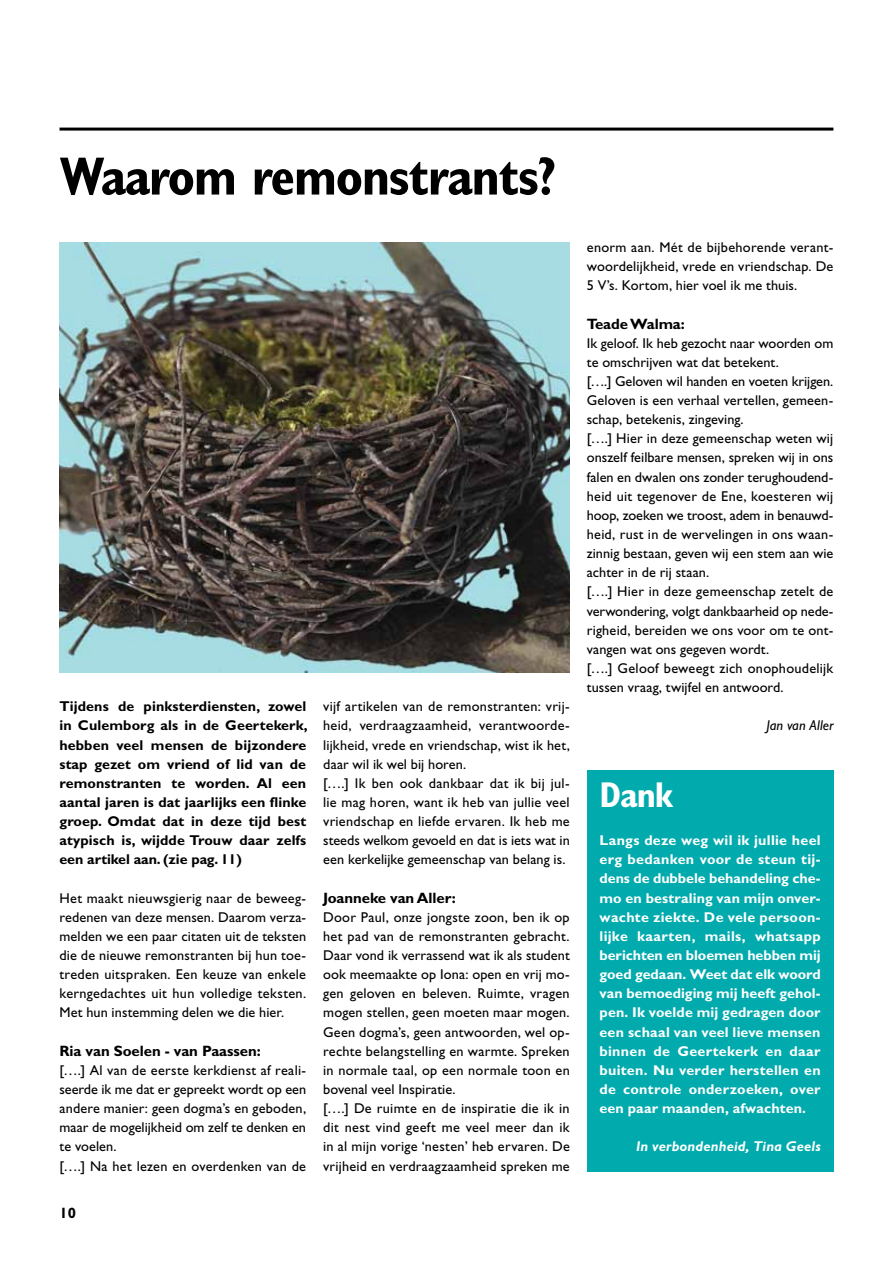
<style>
.page{position:relative;width:893px;height:1263px;background:#fff}
.page>*{position:absolute;margin:0;border:0;box-sizing:border-box;transform-origin:0 0}
.t1{font:700 condensed 54px "Gill Sans Std";letter-spacing:-.025em;color:#000}
.t2{font:700 condensed 36px "Gill Sans Std";color:#fff}
.t3{font:700 15px "Gill Sans Std";letter-spacing:-.005em;color:#000}
.t4{font:14.25px/19.2px "Gill Sans Std";letter-spacing:.01em;color:#000}
.t5{font:700 14.25px/19.2px "Gill Sans Std";letter-spacing:.015em;color:#fff;text-align:justify}
.t6{font:700 14.25px/19.2px "Gill Sans Std";letter-spacing:.01em;color:#000;text-align:justify}
.t7{font:italic 700 14.25px "Gill Sans Std";letter-spacing:.01em;color:#fff}
.t8{font:italic 14.25px "Gill Sans Std";letter-spacing:.005em;color:#000}
</style>
<div class="page">
<hr style="left:60px;top:128px;width:773px;height:3px;background:#000">
<img style="left:60px;top:242px;width:510px;height:431px">
<div style="left:587px;top:770px;width:246px;height:401px;background:#00aaad"></div>
<h1 class="t1" style="left:60px;top:144px;width:498px">Waarom remonstrants?</h1>
<p class="t6" style="left:60px;top:697px;width:250px">Tijdens de pinksterdiensten, zowel in Culemborg als in de Geertekerk, hebben veel mensen de bijzondere stap gezet om vriend of lid van de remonstranten te worden. Al een aantal jaren is dat jaarlijks een flinke groep. Omdat dat in deze tijd best atypisch is, wijdde Trouw daar zelfs een artikel aan. (zie pag. 11)</p>
<p class="t4" style="left:60px;top:888px;width:248px;text-align:justify">Het maakt nieuwsgierig naar de beweeg&shy;redenen van deze mensen. Daarom verza&shy;melden we een paar citaten uit de teksten die de nieuwe remonstranten bij hun toe&shy;treden uitspraken. Een keuze van enkele kerngedachtes uit hun volledige teksten.<br>Met hun instemming delen we die hier.</p>
<p class="t3" style="left:60px;top:1042px;width:203px">Ria van Soelen - van Paassen:</p>
<p class="t4" style="left:60px;top:1060px;width:248px">[….] Al van de eerste kerkdienst af reali&shy;seerde ik me dat er gepreekt wordt op een andere manier: geen dogma’s en geboden, maar de mogelijkheid om zelf te denken en te voelen.<br>[….] Na het lezen en overdenken van de</p>
<p class="t3" style="left:60px;top:1204px;width:18px">10</p>
<p class="t4" style="left:323px;top:697px;width:248px">vijf artikelen van de remonstranten: vrij&shy;heid, verdraagzaamheid, verantwoorde&shy;lijkheid, vrede en vriendschap, wist ik het, daar wil ik wel bij horen.<br>[….] Ik ben ook dankbaar dat ik bij jul&shy;lie mag horen, want ik heb van jullie veel vriendschap en liefde ervaren. Ik heb me steeds welkom gevoeld en dat is iets wat in een kerkelijke gemeenschap van belang is.</p>
<p class="t3" style="left:323px;top:889px;width:134px">Joanneke van Aller:</p>
<p class="t4" style="left:323px;top:907px;width:248px">Door Paul, onze jongste zoon, ben ik op het pad van de remonstranten gebracht.<br>Daar vond ik verrassend wat ik als student ook meemaakte op Iona: open en vrij mo&shy;gen geloven en beleven. Ruimte, vragen mogen stellen, geen moeten maar mogen.<br>Geen dogma’s, geen antwoorden, wel op&shy;rechte belangstelling en warmte. Spreken in normale taal, op een normale toon en bovenal veel Inspiratie.<br>[….] De ruimte en de inspiratie die ik in dit nest vind geeft me veel meer dan ik in al mijn vorige ‘nesten’ heb ervaren. De vrijheid en verdraagzaamheid spreken me</p>
<p class="t4" style="left:587px;top:238px;width:248px;text-align:justify">enorm aan. Mét de bijbehorende verant&shy;woordelijkheid, vrede en vriendschap. De 5 V’s. Kortom, hier voel ik me thuis.</p>
<p class="t3" style="left:587px;top:315px;width:100px">Teade Walma:</p>
<p class="t4" style="left:587px;top:333px;width:248px">Ik geloof. Ik heb gezocht naar woorden om te omschrijven wat dat betekent.<br>[….] Geloven wil handen en voeten krijgen.<br>Geloven is een verhaal vertellen, gemeen&shy;schap, betekenis, zingeving.<br>[….] Hier in deze gemeenschap weten wij onszelf feilbare mensen, spreken wij in ons falen en dwalen ons zonder terughoudend&shy;heid uit tegenover de Ene, koesteren wij hoop, zoeken we troost, adem in benauwd&shy;heid, rust in de wervelingen in ons waan&shy;zinnig bestaan, geven wij een stem aan wie achter in de rij staan.<br>[….] Hier in deze gemeenschap zetelt de verwondering, volgt dankbaarheid op nede&shy;righeid, bereiden we ons voor om te ont&shy;vangen wat ons gegeven wordt.<br>[….] Geloof beweegt zich onophoudelijk tussen vraag, twijfel en antwoord.</p>
<p class="t8" style="left:766px;top:717px;width:69px">Jan van Aller</p>
<h2 class="t2" style="left:600px;top:773px;width:76px">Dank</h2>
<p class="t5" style="left:600px;top:831px;width:223px">Langs deze weg wil ik jullie heel erg bedanken voor de steun tij&shy;dens de dubbele behandeling che&shy;mo en bestraling van mijn onver&shy;wachte ziekte. De vele persoon&shy;lijke kaarten, mails, whatsapp berichten en bloemen hebben mij goed gedaan. Weet dat elk woord van bemoediging mij heeft gehol&shy;pen. Ik voelde mij gedragen door een schaal van veel lieve mensen binnen de Geertekerk en daar buiten. Nu verder herstellen en de controle onderzoeken, over een paar maanden, afwachten.</p>
<p class="t7" style="left:636px;top:1138px;width:186px">In verbondenheid, Tina Geels</p>
</div>
